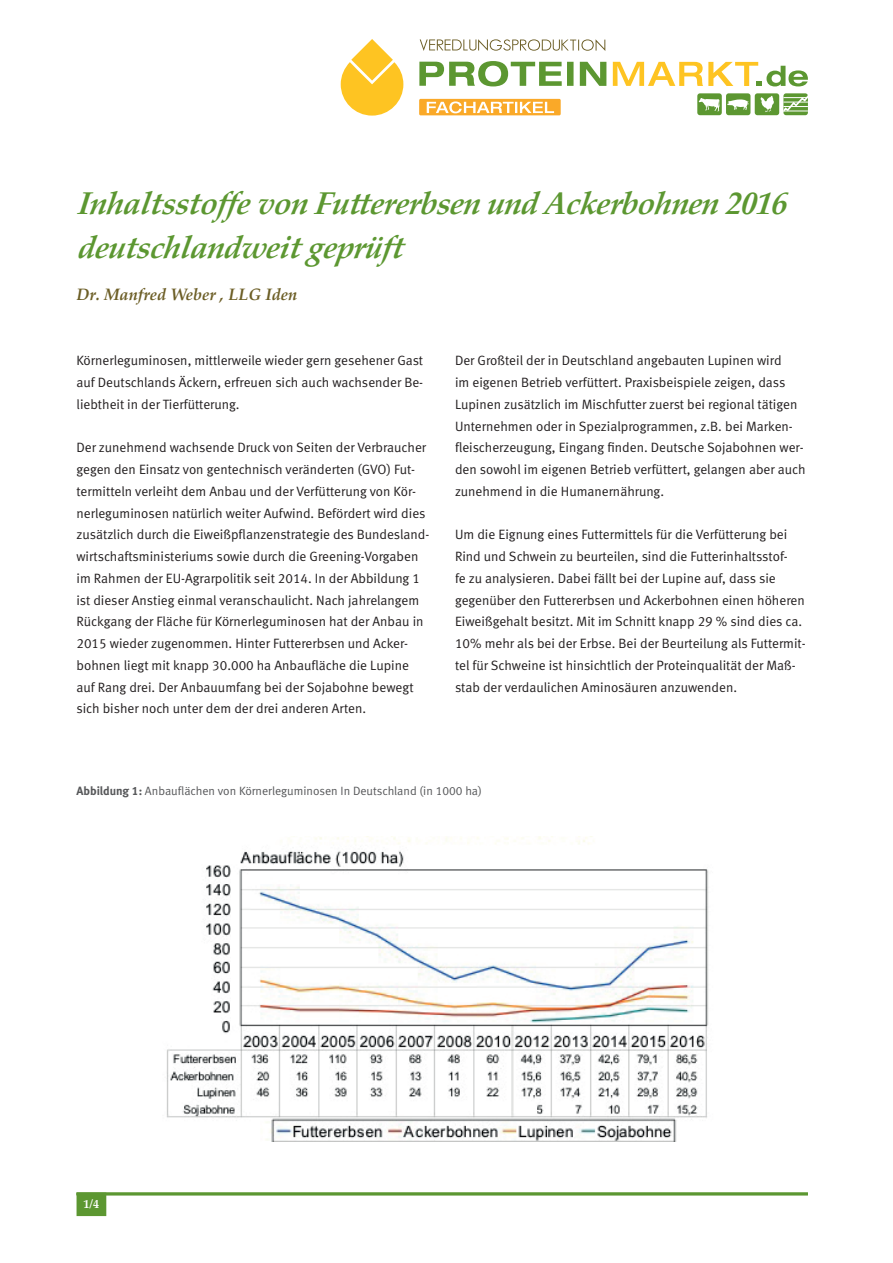
<style>
.page{position:relative;width:893px;height:1263px;background:#fff}
.page>*{position:absolute;margin:0;border:0;box-sizing:border-box;transform-origin:0 0}
.t1{font:italic 700 31.5px/43.5px "Palatino Linotype";color:#5c9731}
.t2{font:italic 700 16.5px "Palatino Linotype";color:#6c5e26}
.t3{font:13.5px/21.8px "Meta Normal LF";color:#231f20}
.t4{font:12px "Meta Normal LF";color:#57585a}
.t5{font:700 12px "Palatino Linotype";color:#fff}
.s1{font-family:"Meta Bold LF"}
</style>
<div class="page">
<div style="left:77px;top:1192px;width:29px;height:24px;background:#5c9731"></div>
<svg style="left:419px;top:61px;width:143px;height:25px"></svg>
<div style="left:567px;top:62px;width:7px;height:24px;background:#5c9731"></div>
<svg style="left:580px;top:62px;width:26px;height:24px"></svg>
<svg style="left:341px;top:39px;width:62px;height:77px"></svg>
<svg style="left:420px;top:39px;width:185px;height:12px"></svg>
<div style="left:726px;top:93px;width:24px;height:22px;background:#5c9731;border-radius:3px"></div>
<svg style="left:727px;top:99px;width:21px;height:11px"></svg>
<div style="left:697px;top:93px;width:25px;height:22px;background:#5c9731;border-radius:3px"></div>
<svg style="left:699px;top:98px;width:21px;height:13px"></svg>
<div style="left:755px;top:93px;width:24px;height:22px;background:#5c9731;border-radius:3px"></div>
<svg style="left:760px;top:95px;width:14px;height:17px"></svg>
<div style="left:783px;top:93px;width:25px;height:22px;background:#5c9731;border-radius:3px"></div>
<svg style="left:783px;top:93px;width:25px;height:21px"></svg>
<svg style="left:613px;top:62px;width:195px;height:24px"></svg>
<div style="left:419px;top:99px;width:142px;height:16px;background:#faa928;border-radius:2px"></div>
<svg style="left:427px;top:101px;width:127px;height:12px"></svg>
<hr style="left:77px;top:1192px;width:731px;height:3px;background:#5c9731">
<img style="left:166px;top:837px;width:543px;height:304px">
<h1 class="t1" style="left:77px;top:181px;width:716px">Inhaltsstoffe von Futtererbsen und Ackerbohnen 2016 deutschlandweitgep rüft</h1>
<p class="t2" style="left:77px;top:283px;width:222px">Dr. Manfred Weber , LLG Iden</p>
<p class="t3" style="left:77px;top:350px;width:348px;text-align:justify">Körnerleguminosen, mittlerweile wieder gern gesehener Gast auf Deutschlands Äckern, erfreuen sich auch wachsender Be&shy;liebtheit in der Tierfütterung.</p>
<p class="t3" style="left:77px;top:437px;width:354px">Der zunehmend wachsende Druck von Seiten der Verbraucher gegen den Einsatz von gentechnisch veränderten (GVO) Fut&shy;termitteln verleiht dem Anbau und der Verfütterung von Kör&shy;nerleguminosen natürlich weiter Aufwind. Befördert wird dies zusätzlich durch die Eiweißpflanzenstrategie des Bundesland&shy;wirtschaftsministeriums sowie durch die Greening-Vorgaben im Rahmen der EU-Agrarpolitik seit 2014. In der Abbildung 1 ist dieser Anstieg einmal veranschaulicht. Nach jahrelangem Rückgang der Fläche für Körnerleguminosen hat der Anbau in 2015 wieder zugenommen. Hinter Futtererbsen und Acker&shy;bohnen liegt mit knapp 30.000 ha Anbaufläche die Lupine auf Rang drei. Der Anbauumfang bei der Sojabohne bewegt sich bisher noch unter dem der drei anderen Arten.</p>
<p class="t3" style="left:455px;top:350px;width:352px">Der Großteil der in Deutschland angebauten Lupinen wird<br>im eigenen Betrieb verfüttert. Praxisbeispiele zeigen, dass Lupinen zusätzlich im Mischfutter zuerst bei regional tätigen Unternehmen oder in Spezialprogrammen, z.B. bei Marken&shy;fleischerzeugung, Eingang finden. Deutsche Sojabohnen wer&shy;den sowohl im eigenen Betrieb verfüttert, gelangen aber auch zunehmend in die Humanernährung.</p>
<p class="t3" style="left:455px;top:524px;width:352px">Um die Eignung eines Futtermittels für die Verfütterung bei Rind und Schwein zu beurteilen, sind die Futterinhaltsstof-<br>fe zu analysieren. Dabei fällt bei der Lupine auf, dass sie gegenüber den Futtererbsen und Ackerbohnen einen höheren Eiweißgehalt besitzt. Mit im Schnitt knapp 29 % sind dies ca.<br>10% mehr als bei der Erbse. Bei der Beurteilung als Futtermit&shy;tel für Schweine ist hinsichtlich der Proteinqualität der Maß&shy;stab der verdaulichen Aminosäuren anzuwenden.</p>
<p class="t4" style="left:77px;top:784px;width:407px"><span class="s1">Abbildung 1:</span> Anbauflächen von Körnerleguminosen In Deutschland (in 1000 ha)</p>
<p class="t5" style="left:84px;top:1195px;width:17px">1/4</p>
</div>
